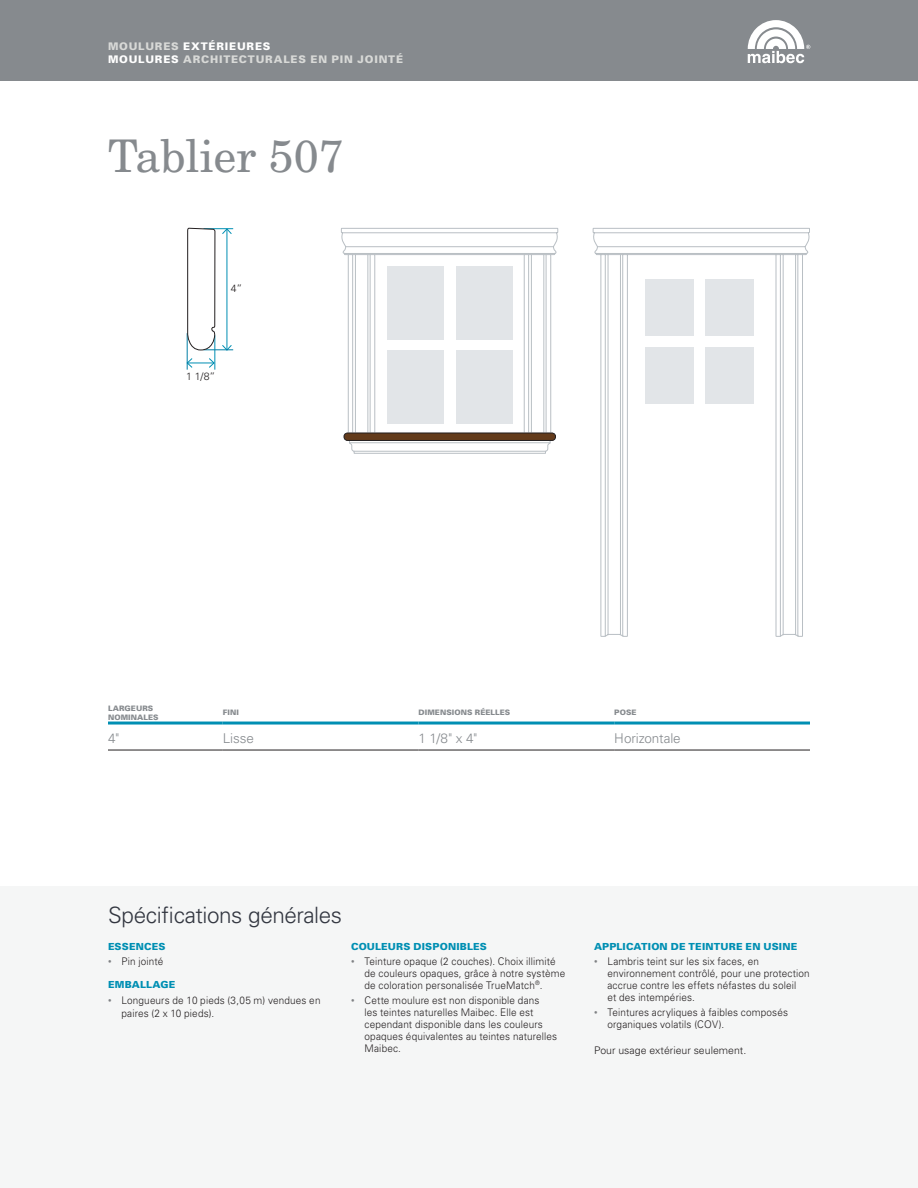
<style>
.page{position:relative;width:918px;height:1188px;background:#fff}
.page>*{position:absolute;margin:0;border:0;box-sizing:border-box;transform-origin:0 0}
.GrandTitre-Gris{font:45px "New Century Schlbk";color:#868a8e}
.Titre{font:300 22.5px "Univers";letter-spacing:-.02em;color:#323640}
.Tableau-Texte{font:300 13.5px "Univers";letter-spacing:-.005em;color:#868a8e}
.Spec__Texte{font:300 10.5px/12px "Univers";letter-spacing:.015em;color:#231f20;scale:.95 1}
.SousTitre{font:900 10.5px/13.5px "Univers";letter-spacing:.075em;color:#d8d9d7}
.Spec__Texte-2{font:300 10.5px "Univers";letter-spacing:.015em;color:#231f20}
.Dimensions{font:300 10.5px "Univers";color:#231f20}
.Spec____SousTitre{font:900 9.75px "Univers";letter-spacing:.02em;color:#008fb3}
.Tableau-EnTete{font:900 7.5px/9px "Univers";letter-spacing:.01em;color:#868a8e}
.s1{color:#fff}
.s2{font-weight:400;color:#808285}
</style>
<div class="page">
<svg style="left:341px;top:228px;width:469px;height:409px"></svg>
<svg style="left:343px;top:432px;width:213px;height:10px;background:#6e533f"></svg>
<hr style="left:349px;top:442px;width:201px;height:1px;background:#b9bfc4">
<hr style="left:354px;top:451px;width:191px;height:1px;background:#b9bfc4">
<div style="left:0;top:0;width:918px;height:81px;background:#868a8e"></div>
<svg style="left:748px;top:20px;width:62px;height:43px"></svg>
<div style="left:0;top:887px;width:918px;height:301px;background:#f5f6f6"></div>
<hr style="left:108px;top:722px;width:115px;height:3px;background:#008fb3">
<hr style="left:223px;top:722px;width:195px;height:3px;background:#008fb3">
<hr style="left:418px;top:722px;width:196px;height:3px;background:#008fb3">
<hr style="left:614px;top:722px;width:196px;height:3px;background:#008fb3">
<hr style="left:108px;top:750px;width:115px;height:1px;background:#231f20">
<hr style="left:223px;top:750px;width:195px;height:1px;background:#231f20">
<hr style="left:418px;top:750px;width:196px;height:1px;background:#231f20">
<hr style="left:614px;top:750px;width:196px;height:1px;background:#231f20">
<svg style="left:187px;top:227px;width:46px;height:524px"></svg>
<p class="SousTitre" style="left:108px;top:39px;width:297px">MOULURES <span class="s1">EXTÉRIEURES<br>MOULURES</span> ARCHITECTURALES EN PIN JOINTÉ</p>
<p class="GrandTitre-Gris" style="left:108px;top:128px;width:237px">Tablier 507</p>
<p class="Dimensions" style="left:231px;top:282px;width:13px">4”</p>
<p class="Dimensions" style="left:186px;top:370px;width:31px">1 1/8”</p>
<p class="Tableau-EnTete" style="left:108px;top:703px;width:52px">LARGEURS<br>NOMINALES</p>
<p class="Tableau-EnTete" style="left:223px;top:708px;width:18px">FINI</p>
<p class="Tableau-EnTete" style="left:418px;top:708px;width:93px">DIMENSIONS RÉELLES</p>
<p class="Tableau-EnTete" style="left:614px;top:708px;width:24px">POSE</p>
<p class="Tableau-Texte" style="left:108px;top:730px;width:13px">4"</p>
<p class="Tableau-Texte" style="left:223px;top:730px;width:33px">Lisse</p>
<p class="Tableau-Texte" style="left:418px;top:730px;width:60px">1 1/8" x 4"</p>
<p class="Tableau-Texte" style="left:614px;top:730px;width:68px">Horizontale</p>
<p class="Titre" style="left:108px;top:901px;width:236px">Spécifications générales</p>
<p class="Spec____SousTitre" style="left:108px;top:940px;width:59px">ESSENCES</p>
<p class="Spec__Texte" style="left:108px;top:955px;width:60px"><span class="s2">•</span> Pin jointé</p>
<p class="Spec____SousTitre" style="left:108px;top:979px;width:69px">EMBALLAGE</p>
<p class="Spec__Texte" style="left:122px;top:993px;width:211px;line-height:13.5px;text-indent:-14px"><span class="s2">•</span> Longueurs de 10 pieds (3,05 m) vendues en paires (2 x 10 pieds).</p>
<p class="Spec____SousTitre" style="left:351px;top:940px;width:137px">COULEURS DISPONIBLES</p>
<p class="Spec__Texte" style="left:364px;top:955px;width:213px;text-indent:-14px"><span class="s2">•</span> Teinture opaque (2 couches). Choix illimité de couleurs opaques, grâce à notre système de coloration personalisée TrueMatch<sup>®</sup>.</p>
<p class="Spec__Texte" style="left:364px;top:994px;width:204px;text-indent:-14px"><span class="s2">•</span> Cette moulure est non disponible dans<br>les teintes naturelles Maibec. Elle est cependant disponible dans les couleurs opaques équivalentes au teintes naturelles Maibec.</p>
<p class="Spec____SousTitre" style="left:594px;top:940px;width:205px">APPLICATION DE TEINTURE EN USINE</p>
<p class="Spec__Texte" style="left:608px;top:955px;width:215px;text-indent:-14px"><span class="s2">•</span> Lambris teint sur les six faces, en environnement contrôlé, pour une protection accrue contre les effets néfastes du soleil<br>et des intempéries.</p>
<p class="Spec__Texte" style="left:608px;top:1006px;width:192px;text-indent:-14px"><span class="s2">•</span> Teintures acryliques à faibles composés organiques volatils (COV).</p>
<p class="Spec__Texte-2" style="left:594px;top:1044px;width:154px">Pour usage extérieur seulement.</p>
</div>
